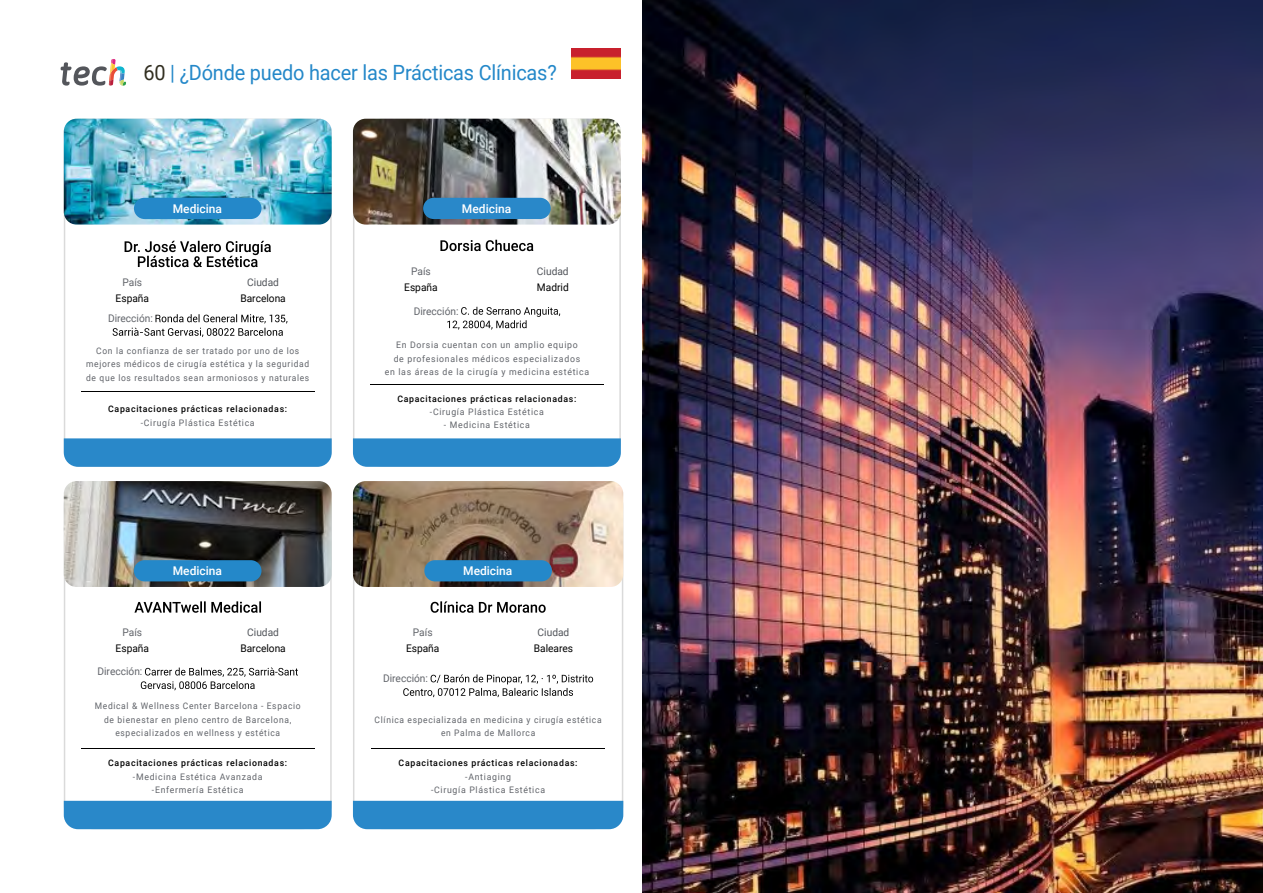
<style>
.page{position:relative;width:1263px;height:893px;background:#fff}
.page>*{position:absolute;margin:0;border:0;box-sizing:border-box;transform-origin:0 0}
.t1{font:21px "Roboto";letter-spacing:-.01em;color:#2488c9;scale:.95 1}
.t2{font:500 12px "Roboto";color:#fff}
.t3{font:10.5px "Roboto";color:#61646a}
.t4{font:10.5px "Roboto";color:#000}
.t5{font:10.5px "Roboto";color:#52555b}
.t6{font:9px/13.5px "Roboto";letter-spacing:.08em;color:#61646a;text-align:center;scale:.94 1}
.t7{font:9px/13.5px "Roboto";letter-spacing:.08em;color:#61646a;text-align:center}
.t8{font:500 9px "Roboto";letter-spacing:.08em;color:#000}
.s1{color:#312e20}
</style>
<div class="page">
<svg style="left:61px;top:59px;width:65px;height:27px"></svg>
<img style="left:642px;top:0;width:621px;height:893px">
<img style="left:571px;top:49px;width:50px;height:30px">
<img style="left:64px;top:119px;width:268px;height:106px">
<div style="left:134px;top:198px;width:127px;height:21px;background:#2488c9;border-radius:11px"></div>
<svg style="left:64px;top:438px;width:268px;height:29px;background:#2f8bca"></svg>
<hr style="left:81px;top:391px;width:234px;height:1px;background:#000">
<svg style="left:125px;top:241px;width:146px;height:26px"></svg>
<svg style="left:113px;top:314px;width:174px;height:23px"></svg>
<svg style="left:352px;top:118px;width:269px;height:326px"></svg>
<img style="left:353px;top:119px;width:268px;height:106px">
<div style="left:423px;top:198px;width:128px;height:21px;background:#2988c9;border-radius:11px"></div>
<svg style="left:353px;top:438px;width:268px;height:29px;background:#2f8bca"></svg>
<hr style="left:370px;top:385px;width:234px;height:1px;background:#000">
<svg style="left:440px;top:240px;width:93px;height:11px"></svg>
<svg style="left:447px;top:307px;width:113px;height:23px"></svg>
<svg style="left:63px;top:495px;width:269px;height:335px"></svg>
<img style="left:64px;top:481px;width:268px;height:106px">
<div style="left:134px;top:560px;width:127px;height:21px;background:#2488c9;border-radius:11px"></div>
<div style="left:64px;top:801px;width:268px;height:28px;background:#2988c9"></div>
<hr style="left:81px;top:748px;width:234px;height:1px;background:#000">
<svg style="left:134px;top:601px;width:127px;height:12px"></svg>
<svg style="left:141px;top:668px;width:157px;height:22px"></svg>
<svg style="left:352px;top:492px;width:272px;height:338px"></svg>
<img style="left:353px;top:481px;width:270px;height:106px">
<div style="left:424px;top:560px;width:128px;height:21px;background:#2488c9;border-radius:11px"></div>
<div style="left:353px;top:801px;width:270px;height:28px;background:#2988c9"></div>
<hr style="left:371px;top:748px;width:234px;height:1px;background:#000">
<svg style="left:431px;top:601px;width:115px;height:12px"></svg>
<svg style="left:403px;top:674px;width:190px;height:23px"></svg>
<h1 class="t1" style="left:144px;top:57px;width:436px"><span class="s1">60</span> | ¿Dónde puedo hacer las Prácticas Clínicas?</h1>
<h2 class="t2" style="left:173px;top:200px;width:51px">Medicina</h2>
<p class="t3" style="left:122px;top:275px;width:21px">País</p>
<p class="t4" style="left:116px;top:291px;width:35px">España</p>
<p class="t5" style="left:247px;top:275px;width:33px">Ciudad</p>
<p class="t4" style="left:240px;top:291px;width:47px">Barcelona</p>
<p class="t3" style="left:108px;top:311px;width:46px">Dirección:</p>
<p class="t6" style="left:86px;top:343px;width:239px">Con la confianza de ser tratado por uno de los mejores médicos de cirugía estética y la seguridad de que los resultados sean armoniosos y naturales</p>
<p class="t8" style="left:108px;top:403px;width:180px">Capacitaciones prácticas relacionadas:</p>
<p class="t7" style="left:141px;top:415px;width:115px">-Cirugía Plástica Estética</p>
<p class="t3" style="left:122px;top:625px;width:21px">País</p>
<p class="t4" style="left:116px;top:641px;width:35px">España</p>
<h2 class="t2" style="left:173px;top:563px;width:51px">Medicina</h2>
<p class="t5" style="left:247px;top:625px;width:33px">Ciudad</p>
<p class="t4" style="left:240px;top:641px;width:47px">Barcelona</p>
<p class="t3" style="left:97px;top:664px;width:46px">Dirección:</p>
<p class="t6" style="left:95px;top:699px;width:221px">Medical &amp; Wellness Center Barcelona - Espacio de bienestar en pleno centro de Barcelona, especializados en wellness y estética</p>
<p class="t8" style="left:108px;top:757px;width:180px">Capacitaciones prácticas relacionadas:</p>
<p class="t7" style="left:133px;top:769px;width:131px">-Medicina Estética Avanzada -Enfermería Estética</p>
<p class="t3" style="left:411px;top:264px;width:21px">País</p>
<p class="t4" style="left:404px;top:280px;width:35px">España</p>
<h2 class="t2" style="left:462px;top:200px;width:51px">Medicina</h2>
<p class="t5" style="left:537px;top:264px;width:33px">Ciudad</p>
<p class="t4" style="left:537px;top:280px;width:33px">Madrid</p>
<p class="t3" style="left:414px;top:304px;width:46px">Dirección:</p>
<p class="t7" style="left:385px;top:338px;width:206px">En Dorsia cuentan con un amplio equipo<br>de profesionales médicos especializados<br>en las áreas de la cirugía y medicina estética</p>
<p class="t8" style="left:397px;top:392px;width:180px">Capacitaciones prácticas relacionadas:</p>
<p class="t7" style="left:430px;top:405px;width:115px">-Cirugía Plástica Estética</p>
<p class="t7" style="left:444px;top:418px;width:88px">- Medicina Estética</p>
<p class="t3" style="left:413px;top:625px;width:21px">País</p>
<p class="t4" style="left:406px;top:641px;width:35px">España</p>
<h2 class="t2" style="left:463px;top:563px;width:51px">Medicina</h2>
<p class="t5" style="left:538px;top:625px;width:33px">Ciudad</p>
<p class="t4" style="left:534px;top:641px;width:41px">Baleares</p>
<p class="t3" style="left:383px;top:671px;width:46px">Dirección:</p>
<p class="t6" style="left:375px;top:712px;width:243px">Clínica especializada en medicina y cirugía estética en Palma de Mallorca</p>
<p class="t8" style="left:399px;top:757px;width:180px">Capacitaciones prácticas relacionadas:</p>
<p class="t7" style="left:431px;top:769px;width:115px">-Antiaging<br>-Cirugía Plástica Estética</p>
</div>
